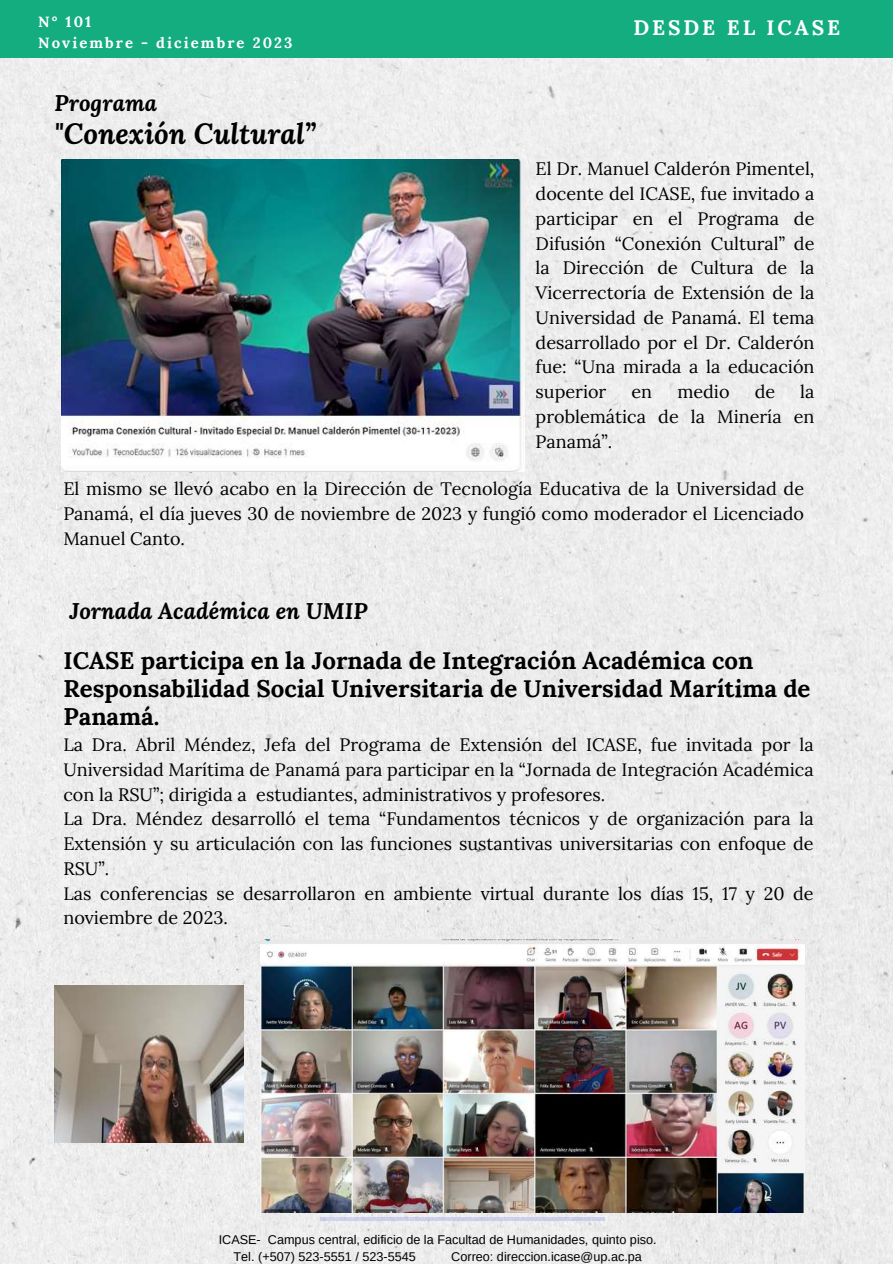
<style>
.page{position:relative;width:893px;height:1264px;background:#fff}
.page>*{position:absolute;margin:0;border:0;box-sizing:border-box;transform-origin:0 0}
.t1{font:italic 700 28.5px "Lora";color:#000}
.t2{font:700 24px/28.2px "Lora";color:#000}
.t3{font:italic 700 22.5px "Lora";color:#000}
.t4{font:700 20.85px "Lora";letter-spacing:.14em;color:#fff}
.t5{font:18px/24.8px "Lora";color:#000;text-align:justify}
.t6{font:700 14.85px/20.2px "Lora";letter-spacing:.14em;color:#fff}
.t7{font:12.6px/16.8px "Arimo";color:#000}
</style>
<div class="page">
<div style="left:0;top:57px;width:892px;height:1206px;background:#ededed"></div>
<hr style="left:320px;top:1217px;width:284px;height:3px;background:#222fe6">
<div style="left:0;top:0;width:892px;height:57px;background:#14ad7f"></div>
<img style="left:61px;top:159px;width:464px;height:313px">
<img style="left:261px;top:939px;width:543px;height:273px">
<img style="left:54px;top:985px;width:189px;height:157px">
<p class="t6" style="left:38px;top:12px;width:256px">N° 101<br>Noviembre - diciembre 2023</p>
<p class="t3" style="left:54px;top:87px;width:104px">Programa</p>
<h1 class="t1" style="left:54px;top:115px;width:263px">"Conexión Cultural”</h1>
<p class="t4" style="left:633px;top:14px;width:208px">DESDE EL ICASE</p>
<p class="t5" style="left:535px;top:156px;width:280px">El Dr. Manuel Calderón Pimentel, docente del ICASE, fue invitado a participar en el Programa de Difusión “Conexión Cultural” de la Dirección de Cultura de la Vicerrectoría de Extensión de la Universidad de Panamá. El tema desarrollado por el Dr. Calderón fue: “Una mirada a la educación superior</p>
<p class="t5" style="left:535px;top:379px;width:280px;text-indent:265px">la problemática de la Minería en Panamá”.</p>
<p class="t5" style="left:631px;top:379px;width:22px">en</p>
<p class="t5" style="left:677px;top:379px;width:54px">medio</p>
<p class="t5" style="left:754px;top:379px;width:22px">de</p>
<p class="t5" style="left:63px;top:476px;width:742px">El mismo se llevó acabo en la Dirección de Tecnología Educativa de la Universidad de Panamá, el día jueves 30 de noviembre de 2023 y fungió como moderador el Licenciado Manuel Canto.</p>
<p class="t3" style="left:69px;top:596px;width:300px">Jornada Académica en UMIP</p>
<h2 class="t2" style="left:63px;top:645px;width:748px">ICASE participa en la Jornada de Integración Académica con<br>Responsabilidad Social Universitaria de Universidad Marítima de<br>Panamá.</h2>
<p class="t5" style="left:63px;top:732px;width:751px;text-align:left">La Dra. Abril Méndez, Jefa del Programa de Extensión del ICASE, fue invitada por la Universidad Marítima de Panamá para participar en la “Jornada de Integración Académica con la RSU”; dirigida a estudiantes, administrativos y profesores.<br>La Dra. Méndez desarrolló el tema “Fundamentos técnicos y de organización para la Extensión y su articulación con las funciones sustantivas universitarias con enfoque de RSU”.<br>Las conferencias se desarrollaron en ambiente virtual durante los días 15, 17 y 20 de noviembre de 2023.</p>
<p class="t7" style="left:233px;top:1230px;width:424px;text-indent:-15px">ICASE- Campus central, edificio de la Facultad de Humanidades, quinto piso.<br>Tel. (+507) 523-5551 / 523-5545</p>
<p class="t7" style="left:451px;top:1247px;width:192px">Correo: direccion.icase@up.ac.pa</p>
</div>
